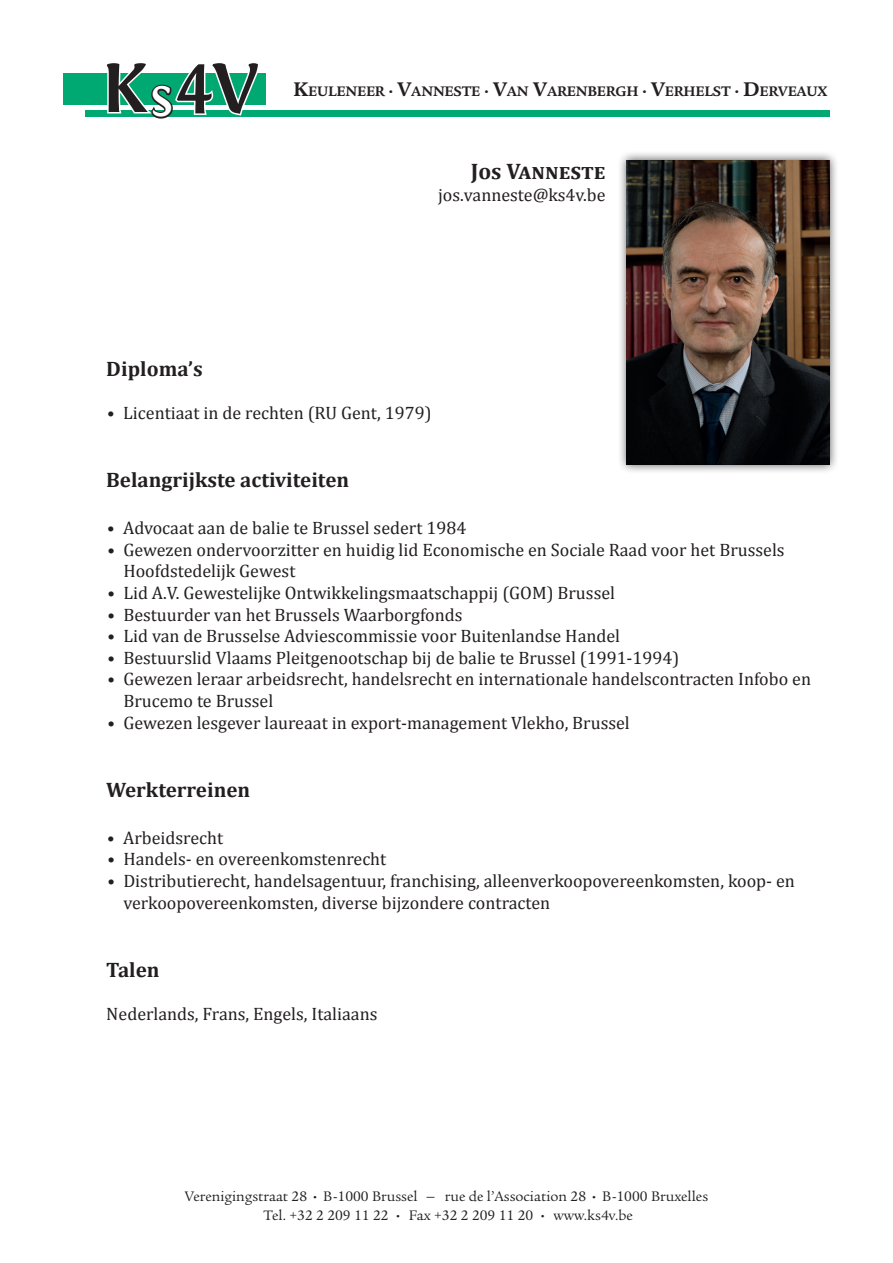
<style>
.page{position:relative;width:893px;height:1263px;background:#fff}
.page>*{position:absolute;margin:0;border:0;box-sizing:border-box;transform-origin:0 0}
.t1{font:700 72px "Fontin";color:#231f20}
.t2{font:700 22.5px "Cambria";color:#231f20}
.t3{font:700 21px "Cambria";color:#231f20}
.t4{font:18px/21.6px "Cambria";color:#231f20}
.t5{font:15px/19.5px "Legacy Serif Std";color:#231f20;text-align:center}
.t6{font:700 15px "Legacy Serif Std";letter-spacing:-.015em;color:#231f20}
.s1{font-size:21.45px}
.s2{font-size:16.5px}
.s3{font-family:"Trebuchet MS"}
.s4{font-size:21px}
</style>
<div class="page">
<div style="left:64px;top:73px;width:202px;height:32px;background:#00a972"></div>
<div style="left:85px;top:111px;width:744px;height:6px;background:#00a972"></div>
<svg style="left:103px;top:73px;width:158px;height:46px"></svg>
<div style="left:617px;top:150px;width:222px;height:324px;background:#231f20;opacity:.75"></div>
<img style="left:627px;top:160px;width:202px;height:304px">
<h1 class="t1" style="left:101px;top:48px;width:47px">K</h1>
<h1 class="t1" style="left:151px;top:46px;width:109px"><sub>S</sub>4V</h1>
<p class="t6" style="left:293px;top:83px;width:536px"><span class="s1">K</span>EULENEER <span class="s2">•</span> <span class="s1">V</span>ANNESTE <span class="s2">•</span> <span class="s1">V</span>AN <span class="s1">V</span>ARENBERGH <span class="s2">•</span> <span class="s1">V</span>ERHELST <span class="s2">•</span> <span class="s1">D</span>ERVEAUX</p>
<p class="t2" style="left:471px;top:156px;width:136px">Jos Vanneste</p>
<p class="t4" style="left:438px;top:184px;width:169px">jos.vanneste@ks4v.be</p>
<p class="t3" style="left:106px;top:354px;width:98px">Diploma’s</p>
<p class="t4" style="left:106px;top:402px;width:327px"><span class="s3">•</span> Licentiaat in de rechten (RU Gent, 1979)</p>
<p class="t3" style="left:106px;top:465px;width:244px">Belangrijkste activiteiten</p>
<p class="t4" style="left:106px;top:517px;width:361px"><span class="s3">•</span> Advocaat aan de balie te Brussel sedert 1984</p>
<p class="t4" style="left:123px;top:539px;width:663px;text-indent:-17px"><span class="s3">•</span> Gewezen ondervoorzitter en huidig lid Economische en Sociale Raad voor het Brussels<br>Hoofdstedelijk Gewest</p>
<p class="t4" style="left:106px;top:582px;width:510px"><span class="s3">•</span> Lid A.V. Gewestelijke Ontwikkelingsmaatschappij (GOM) Brussel</p>
<p class="t4" style="left:106px;top:603px;width:358px"><span class="s3">•</span> Bestuurder van het Brussels Waarborgfonds</p>
<p class="t4" style="left:106px;top:625px;width:515px"><span class="s3">•</span> Lid van de Brusselse Adviescommissie voor Buitenlandse Handel</p>
<p class="t4" style="left:106px;top:647px;width:574px"><span class="s3">•</span> Bestuurslid Vlaams Pleitgenootschap bij de balie te Brussel (1991-1994)</p>
<p class="t4" style="left:123px;top:668px;width:689px;text-indent:-17px"><span class="s3">•</span> Gewezen leraar arbeidsrecht, handelsrecht en internationale handelscontracten Infobo en<br>Brucemo te Brussel</p>
<p class="t4" style="left:106px;top:711px;width:525px"><span class="s3">•</span> Gewezen lesgever laureaat in export-management Vlekho, Brussel</p>
<p class="t3" style="left:106px;top:775px;width:145px">Werkterreinen</p>
<p class="t4" style="left:106px;top:827px;width:118px"><span class="s3">•</span> Arbeidsrecht</p>
<p class="t4" style="left:106px;top:848px;width:281px"><span class="s3">•</span> Handels- en overeenkomstenrecht</p>
<p class="t4" style="left:123px;top:870px;width:673px;text-indent:-17px"><span class="s3">•</span> Distributierecht, handelsagentuur, franchising, alleenverkoopovereenkomsten, koop- en verkoopovereenkomsten, diverse bijzondere contracten</p>
<p class="t3" style="left:106px;top:955px;width:55px">Talen</p>
<p class="t4" style="left:106px;top:1003px;width:273px">Nederlands, Frans, Engels, Italiaans</p>
<p class="t5" style="left:185px;top:1186px;width:525px">Verenigingstraat 28 <span class="s4">•</span> B-1000 Brussel <span class="s4">–</span> rue de l’Association 28 <span class="s4">•</span> B-1000 Bruxelles<br>Tel. +32 2 209 11 22 <span class="s4">•</span> Fax +32 2 209 11 20 <span class="s4">•</span> www.ks4v.be</p>
</div>
